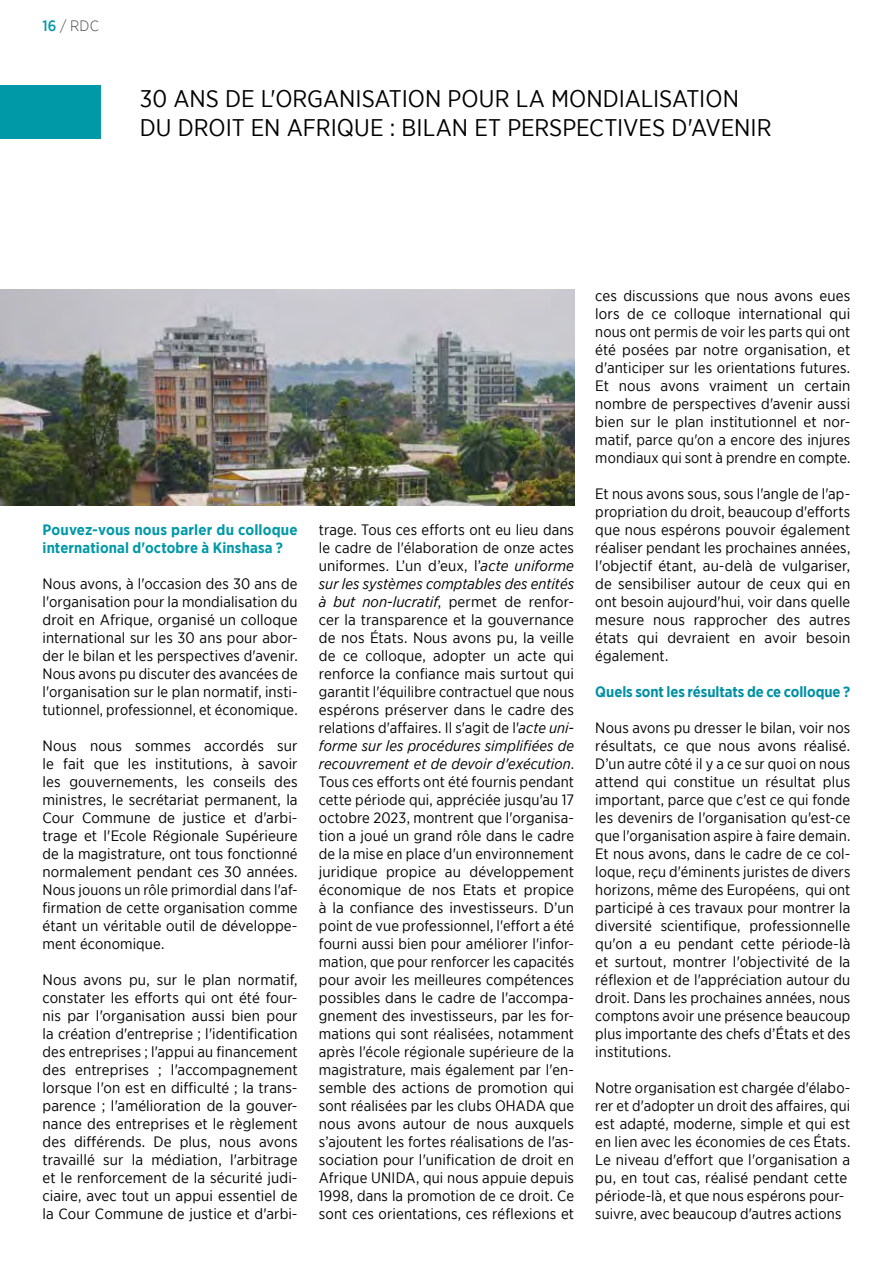
<style>
.page{position:relative;width:893px;height:1263px;background:#fff}
.page>*{position:absolute;margin:0;border:0;box-sizing:border-box;transform-origin:0 0}
.t1{font:24px/28.8px "Gotham Narrow";letter-spacing:-.005em;color:#000}
.t2{font:15px/18px "Gotham Narrow";letter-spacing:.01em;color:#000;text-align:justify}
.t3{font:700 15px/18px "Gotham Narrow";letter-spacing:.01em;color:#0099a8}
.t4{font:700 15px "Gotham Narrow";letter-spacing:-.005em;color:#0090a4}
.t5{font:300 15px "Gotham Narrow";color:#4a4948}
.s1{font-weight:500;color:#0099a8}
.s2{font-style:italic}
</style>
<div class="page">
<div style="left:0;top:85px;width:100px;height:54px;background:#0099a8"></div>
<img style="left:0;top:289px;width:574px;height:216px">
<p class="t5" style="left:43px;top:17px;width:58px"><span class="s1">16</span> / RDC</p>
<h1 class="t1" style="left:140px;top:84px;width:633px">30 ANS DE L'ORGANISATION POUR LA MONDIALISATION<br>DU DROIT EN AFRIQUE : BILAN ET PERSPECTIVES D'AVENIR</h1>
<p class="t3" style="left:43px;top:521px;width:257px">Pouvez-vous nous parler du colloque international d'octobre à Kinshasa ?</p>
<p class="t2" style="left:43px;top:574px;width:257px">Nous avons, à l'occasion des 30 ans de l'organisation pour la mondialisation du droit en Afrique, organisé un colloque international sur les 30 ans pour abor&shy;der le bilan et les perspectives d'avenir.<br>Nous avons pu discuter des avancées de l'organisation sur le plan normatif, insti&shy;tutionnel, professionnel, et économique.</p>
<p class="t2" style="left:43px;top:736px;width:257px">Nous nous sommes accordés sur le fait que les institutions, à savoir les gouvernements, les conseils des ministres, le secrétariat permanent, la Cour Commune de justice et d'arbi&shy;trage et l'Ecole Régionale Supérieure de la magistrature, ont tous fonctionné normalement pendant ces 30 années.<br>Nous jouons un rôle primordial dans l'af&shy;firmation de cette organisation comme étant un véritable outil de développe&shy;ment économique.</p>
<p class="t2" style="left:43px;top:970px;width:257px">Nous avons pu, sur le plan normatif, constater les efforts qui ont été four&shy;nis par l'organisation aussi bien pour la création d'entreprise ; l'identification des entreprises ; l'appui au financement des entreprises ; l'accompagnement lorsque l'on est en difficulté ; la trans&shy;parence ; l'amélioration de la gouver&shy;nance des entreprises et le règlement des différends. De plus, nous avons travaillé sur la médiation, l'arbitrage et le renforcement de la sécurité judi&shy;ciaire, avec tout un appui essentiel de la Cour Commune de justice et d'arbi-</p>
<p class="t2" style="left:319px;top:520px;width:257px">trage. Tous ces efforts ont eu lieu dans le cadre de l'élaboration de onze actes uniformes. L’un d’eux, l’<span class="s2">acte uniforme sur les systèmes comptables des entités à but non-lucratif</span>, permet de renfor&shy;cer la transparence et la gouvernance de nos États. Nous avons pu, la veille de ce colloque, adopter un acte qui renforce la confiance mais surtout qui garantit l'équilibre contractuel que nous espérons préserver dans le cadre des relations d'affaires. Il s'agit de l'<span class="s2">acte uni&shy;forme sur les procédures simplifiées de recouvrement et de devoir d'exécution</span>.<br>Tous ces efforts ont été fournis pendant cette période qui, appréciée jusqu'au 17 octobre 2023, montrent que l'organisa&shy;tion a joué un grand rôle dans le cadre de la mise en place d'un environnement juridique propice au développement économique de nos Etats et propice à la confiance des investisseurs. D’un point de vue professionnel, l'effort a été fourni aussi bien pour améliorer l'infor&shy;mation, que pour renforcer les capacités pour avoir les meilleures compétences possibles dans le cadre de l'accompa&shy;gnement des investisseurs, par les for&shy;mations qui sont réalisées, notamment après l'école régionale supérieure de la magistrature, mais également par l'en&shy;semble des actions de promotion qui sont réalisées par les clubs OHADA que nous avons autour de nous auxquels s’ajoutent les fortes réalisations de l'as&shy;sociation pour l'unification de droit en Afrique UNIDA, qui nous appuie depuis 1998, dans la promotion de ce droit. Ce sont ces orientations, ces réflexions et</p>
<p class="t2" style="left:595px;top:286px;width:257px">ces discussions que nous avons eues lors de ce colloque international qui nous ont permis de voir les parts qui ont été posées par notre organisation, et d'anticiper sur les orientations futures.<br>Et nous avons vraiment un certain nombre de perspectives d'avenir aussi bien sur le plan institutionnel et nor&shy;matif, parce qu'on a encore des injures mondiaux qui sont à prendre en compte.</p>
<p class="t2" style="left:595px;top:484px;width:257px">Et nous avons sous, sous l'angle de l'ap&shy;propriation du droit, beaucoup d'efforts que nous espérons pouvoir également réaliser pendant les prochaines années, l'objectif étant, au-delà de vulgariser, de sensibiliser autour de ceux qui en ont besoin aujourd'hui, voir dans quelle mesure nous rapprocher des autres états qui devraient en avoir besoin également.</p>
<p class="t4" style="left:595px;top:682px;width:257px">Quels sont les résultats de ce colloque ?</p>
<p class="t2" style="left:595px;top:718px;width:257px">Nous avons pu dresser le bilan, voir nos résultats, ce que nous avons réalisé.<br>D’un autre côté il y a ce sur quoi on nous attend qui constitue un résultat plus important, parce que c'est ce qui fonde les devenirs de l'organisation qu'est-ce que l'organisation aspire à faire demain.<br>Et nous avons, dans le cadre de ce col&shy;loque, reçu d'éminents juristes de divers horizons, même des Européens, qui ont participé à ces travaux pour montrer la diversité scientifique, professionnelle qu'on a eu pendant cette période-là et surtout, montrer l'objectivité de la réflexion et de l'appréciation autour du droit. Dans les prochaines années, nous comptons avoir une présence beaucoup plus importante des chefs d’États et des institutions.</p>
<p class="t2" style="left:595px;top:1078px;width:257px;text-align:left">Notre organisation est chargée d'élabo&shy;rer et d'adopter un droit des affaires, qui est adapté, moderne, simple et qui est en lien avec les économies de ces États.<br>Le niveau d'effort que l'organisation a pu, en tout cas, réalisé pendant cette période-là, et que nous espérons pour&shy;suivre, avec beaucoup d'autres actions</p>
</div>
